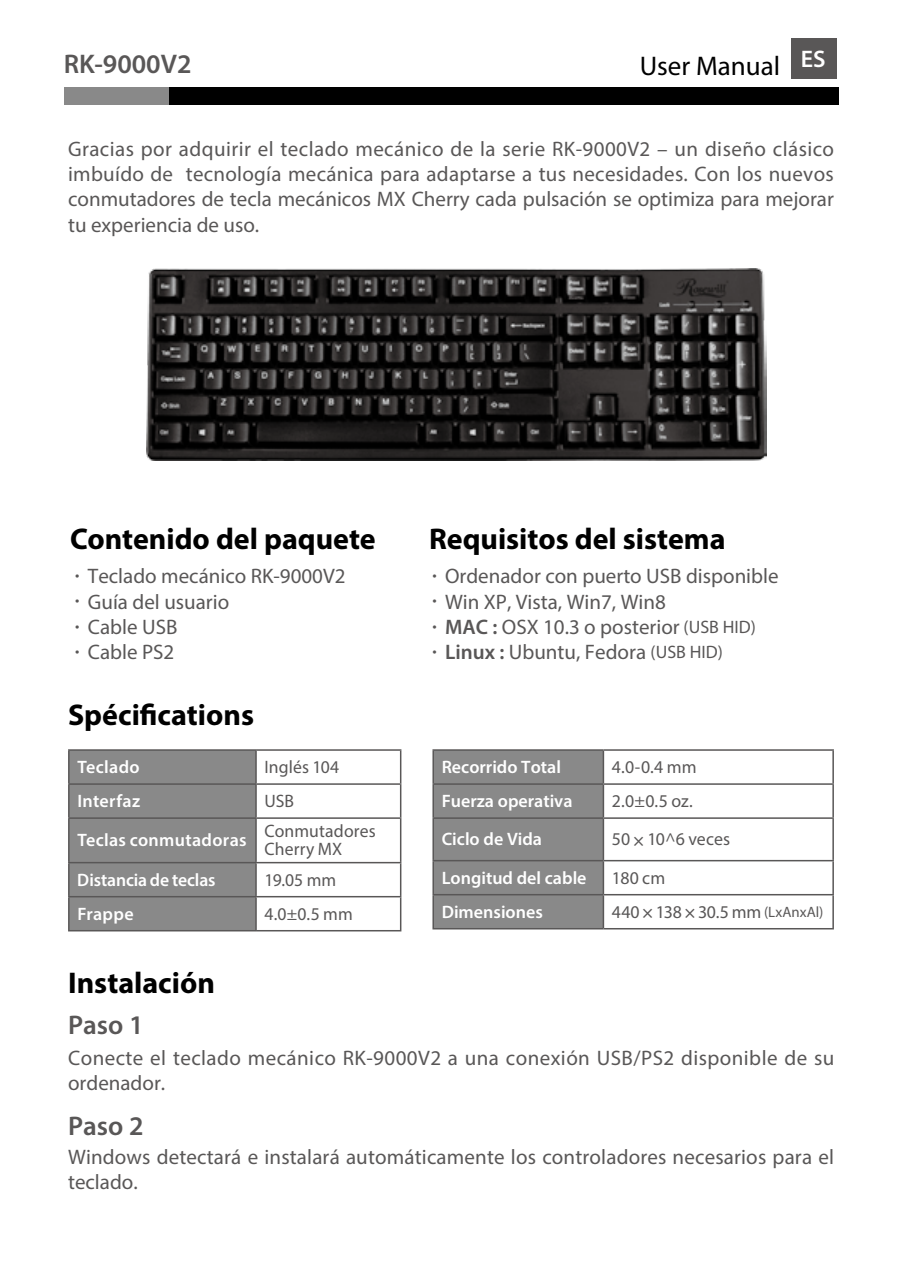
<style>
.page{position:relative;width:902px;height:1268px;background:#fff}
.page>*{position:absolute;margin:0;border:0;box-sizing:border-box;transform-origin:0 0}
.t1{font:700 30px "Myriad Pro";color:#000}
.t2{font:600 27px "Myriad Pro";color:#595757}
.t3{font:27px "Myriad Pro";color:#000}
.t4{font:600 24px "Myriad Pro";color:#fff}
.t5{font:21px/25.2px "Myriad Pro";color:#595757;text-align:justify}
.t6{font:21px/25.2px "Myriad Pro";letter-spacing:.02em;color:#595757}
.t7{font:18px/18px "Myriad Pro";letter-spacing:.005em;color:#595757}
.t8{font:600 18px "Myriad Pro";color:#fff}
.t9{font:600 18px "Myriad Pro";letter-spacing:.02em;color:#fff}
.s1{font-family:"Adobe Ming Std";font-weight:300}
.s2{font-weight:600}
.s3{font-size:18px}
.s4{font-family:"Helvetica"}
.s5{font-size:15px}
</style>
<div class="page">
<div style="left:95px;top:87px;width:743px;height:17px;background:#000"></div>
<div style="left:64px;top:87px;width:104px;height:17px;background:#898989"></div>
<div style="left:70px;top:750px;width:185px;height:179px;background:#898989"></div>
<hr style="left:68px;top:749px;width:188px;height:1px;background:#595757">
<hr style="left:68px;top:750px;width:2px;height:33px;background:#595757">
<hr style="left:256px;top:749px;width:145px;height:1px;background:#595757">
<hr style="left:255px;top:750px;width:2px;height:33px;background:#595757">
<hr style="left:400px;top:750px;width:1px;height:33px;background:#595757">
<hr style="left:68px;top:783px;width:188px;height:1px;background:#595757">
<hr style="left:68px;top:784px;width:2px;height:33px;background:#595757">
<hr style="left:256px;top:783px;width:145px;height:1px;background:#595757">
<hr style="left:255px;top:784px;width:2px;height:33px;background:#595757">
<hr style="left:400px;top:784px;width:1px;height:33px;background:#595757">
<hr style="left:68px;top:817px;width:188px;height:1px;background:#595757">
<hr style="left:68px;top:818px;width:2px;height:43px;background:#595757">
<hr style="left:256px;top:817px;width:145px;height:1px;background:#595757">
<hr style="left:255px;top:818px;width:2px;height:43px;background:#595757">
<hr style="left:400px;top:818px;width:1px;height:43px;background:#595757">
<hr style="left:68px;top:861px;width:188px;height:2px;background:#595757">
<hr style="left:68px;top:863px;width:2px;height:32px;background:#595757">
<hr style="left:256px;top:861px;width:145px;height:2px;background:#595757">
<hr style="left:255px;top:863px;width:2px;height:32px;background:#595757">
<hr style="left:400px;top:863px;width:1px;height:32px;background:#595757">
<hr style="left:68px;top:895px;width:188px;height:2px;background:#595757">
<hr style="left:68px;top:897px;width:2px;height:32px;background:#595757">
<hr style="left:256px;top:895px;width:145px;height:2px;background:#595757">
<hr style="left:255px;top:897px;width:2px;height:32px;background:#595757">
<hr style="left:400px;top:897px;width:1px;height:32px;background:#595757">
<hr style="left:68px;top:929px;width:188px;height:2px;background:#595757">
<hr style="left:256px;top:929px;width:145px;height:2px;background:#595757">
<div style="left:434px;top:750px;width:168px;height:177px;background:#898989"></div>
<hr style="left:432px;top:749px;width:171px;height:1px;background:#595757">
<hr style="left:432px;top:750px;width:2px;height:33px;background:#595757">
<hr style="left:603px;top:749px;width:230px;height:1px;background:#595757">
<hr style="left:602px;top:750px;width:2px;height:33px;background:#595757">
<hr style="left:832px;top:750px;width:1px;height:33px;background:#595757">
<hr style="left:432px;top:783px;width:171px;height:1px;background:#595757">
<hr style="left:432px;top:784px;width:2px;height:33px;background:#595757">
<hr style="left:603px;top:783px;width:230px;height:1px;background:#595757">
<hr style="left:602px;top:784px;width:2px;height:33px;background:#595757">
<hr style="left:832px;top:784px;width:1px;height:33px;background:#595757">
<hr style="left:432px;top:817px;width:171px;height:1px;background:#595757">
<hr style="left:432px;top:818px;width:2px;height:41px;background:#595757">
<hr style="left:603px;top:817px;width:230px;height:1px;background:#595757">
<hr style="left:602px;top:818px;width:2px;height:41px;background:#595757">
<hr style="left:832px;top:818px;width:1px;height:41px;background:#595757">
<hr style="left:432px;top:859px;width:171px;height:2px;background:#595757">
<hr style="left:432px;top:861px;width:2px;height:32px;background:#595757">
<hr style="left:603px;top:859px;width:230px;height:2px;background:#595757">
<hr style="left:602px;top:861px;width:2px;height:32px;background:#595757">
<hr style="left:832px;top:861px;width:1px;height:32px;background:#595757">
<hr style="left:432px;top:893px;width:171px;height:2px;background:#595757">
<hr style="left:432px;top:895px;width:2px;height:32px;background:#595757">
<hr style="left:603px;top:893px;width:230px;height:2px;background:#595757">
<hr style="left:602px;top:895px;width:2px;height:32px;background:#595757">
<hr style="left:832px;top:895px;width:1px;height:32px;background:#595757">
<hr style="left:432px;top:927px;width:171px;height:2px;background:#595757">
<hr style="left:603px;top:927px;width:230px;height:2px;background:#595757">
<div style="left:790px;top:38px;width:46px;height:41px;background:#595757"></div>
<img style="left:146px;top:268px;width:620px;height:192px">
<p class="t2" style="left:64px;top:47px;width:129px">RK-9000V2</p>
<p class="t3" style="left:640px;top:49px;width:142px">User Manual</p>
<p class="t4" style="left:800px;top:44px;width:26px">ES</p>
<p class="t5" style="left:68px;top:136px;width:767px">Gracias por adquirir el teclado mecánico de la serie RK-9000V2 – un diseño clásico imbuído de tecnología mecánica para adaptarse a tus necesidades. Con los nuevos conmutadores de tecla mecánicos MX Cherry cada pulsación se optimiza para mejorar tu experiencia de uso.</p>
<h1 class="t1" style="left:70px;top:519px;width:307px">Contenido del paquete</h1>
<h1 class="t1" style="left:429px;top:519px;width:298px">Requisitos del sistema</h1>
<p class="t5" style="left:67px;top:563px;width:280px"><span class="s1">•</span>Teclado mecánico RK-9000V2</p>
<p class="t5" style="left:67px;top:588px;width:164px"><span class="s1">•</span>Guía del usuario</p>
<p class="t5" style="left:67px;top:613px;width:112px"><span class="s1">•</span>Cable USB</p>
<p class="t5" style="left:67px;top:639px;width:109px"><span class="s1">•</span>Cable PS2</p>
<h1 class="t1" style="left:68px;top:695px;width:187px">Spécifications</h1>
<p class="t9" style="left:77px;top:755px;width:64px">Teclado</p>
<p class="t7" style="left:264px;top:757px;width:76px">Inglés 104</p>
<p class="t9" style="left:77px;top:789px;width:64px">Interfaz</p>
<p class="t7" style="left:264px;top:791px;width:31px">USB</p>
<p class="t9" style="left:77px;top:828px;width:171px">Teclas conmutadoras</p>
<p class="t7" style="left:264px;top:822px;width:113px">Conmutadores<br>Cherry MX</p>
<p class="t8" style="left:77px;top:868px;width:140px">Distancia de teclas</p>
<p class="t7" style="left:264px;top:870px;width:73px">19.05 mm</p>
<p class="t8" style="left:77px;top:902px;width:58px">Frappe</p>
<p class="t7" style="left:264px;top:904px;width:90px">4.0±0.5 mm</p>
<h1 class="t1" style="left:68px;top:962px;width:148px">Instalación</h1>
<p class="t2" style="left:68px;top:1007px;width:77px">Paso 1</p>
<p class="t5" style="left:424px;top:563px;width:356px"><span class="s1">•</span>Ordenador con puerto USB disponible</p>
<p class="t5" style="left:424px;top:588px;width:243px"><span class="s1">•</span>Win XP, Vista, Win7, Win8</p>
<p class="t5" style="left:424px;top:613px;width:333px"><span class="s1">•</span><span class="s2">MAC :</span> OSX 10.3 o posterior <span class="s3">(USB HID)</span></p>
<p class="t5" style="left:424px;top:639px;width:300px"><span class="s1">•</span><span class="s2">Linux :</span> Ubuntu, Fedora <span class="s3">(USB HID)</span></p>
<p class="t8" style="left:441px;top:755px;width:121px">Recorrido Total</p>
<p class="t7" style="left:612px;top:757px;width:86px">4.0-0.4 mm</p>
<p class="t8" style="left:441px;top:789px;width:132px">Fuerza operativa</p>
<p class="t7" style="left:612px;top:791px;width:82px">2.0±0.5 oz.</p>
<p class="t8" style="left:441px;top:827px;width:102px">Ciclo de Vida</p>
<p class="t7" style="left:612px;top:830px;width:120px">50 <span class="s4">×</span> 10^6 veces</p>
<p class="t8" style="left:441px;top:866px;width:146px">Longitud del cable</p>
<p class="t7" style="left:612px;top:868px;width:55px">180 cm</p>
<p class="t8" style="left:441px;top:900px;width:103px">Dimensiones</p>
<p class="t7" style="left:612px;top:902px;width:213px">440 <span class="s4">×</span> 138 <span class="s4">×</span> 30.5 mm <span class="s5">(LxAnxAl)</span></p>
<p class="t6" style="left:68px;top:1044px;width:767px">Conecte el teclado mecánico RK-9000V2 a una conexión USB/PS2 disponible de su ordenador.</p>
<p class="t2" style="left:68px;top:1108px;width:77px">Paso 2</p>
<p class="t5" style="left:68px;top:1143px;width:767px">Windows detectará e instalará automáticamente los controladores necesarios para el teclado.</p>
</div>
